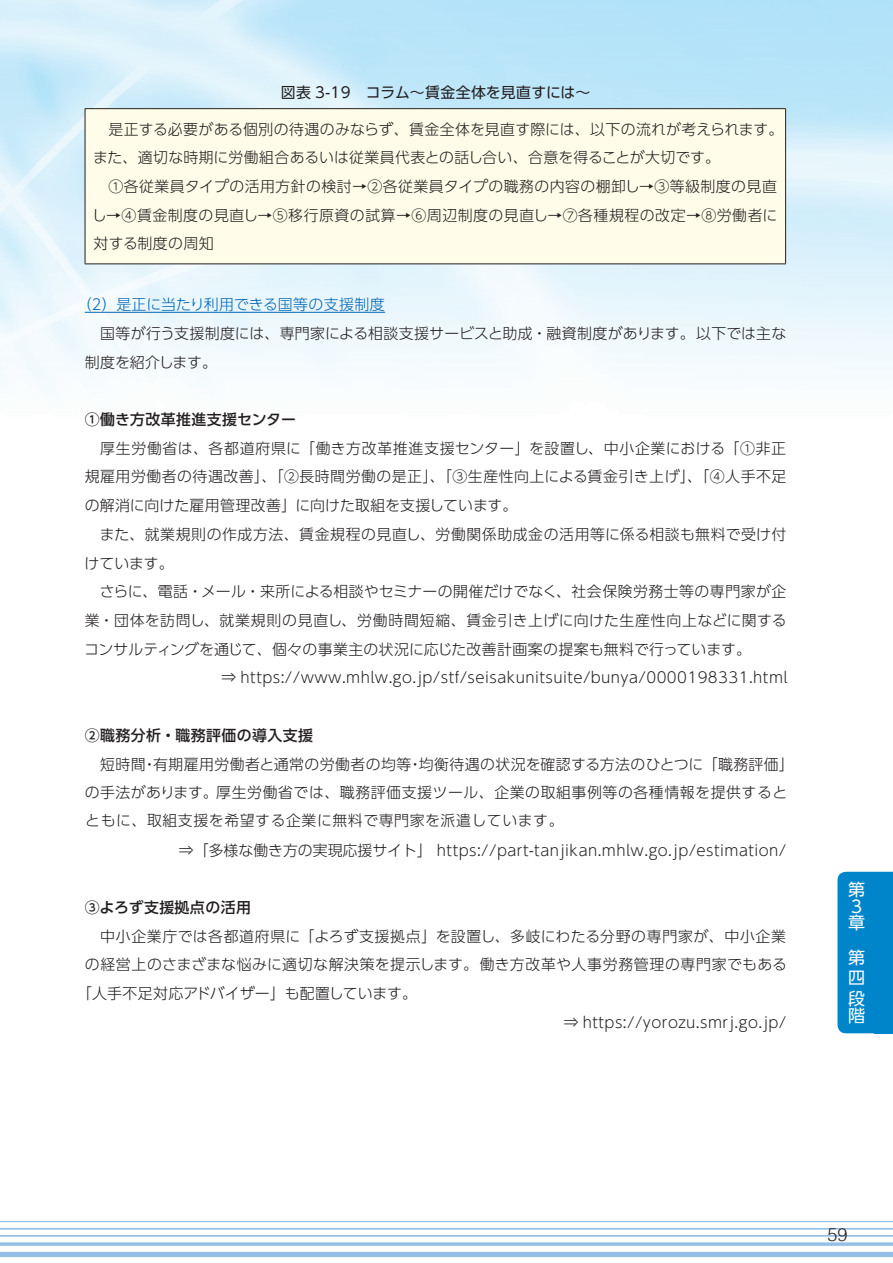
<style>
.page{position:relative;width:893px;height:1263px;background:#fff}
.page>*{position:absolute;margin:0;border:0;box-sizing:border-box;transform-origin:0 0}
.t1{font:300 18px "Helvetica";color:#231f20}
.t2{font:16.95px "UD Shin Go Pr 6 N";color:#fff}
.t3{font:300 14.85px/28.7px "UD Shin Go Pr 6 N";letter-spacing:.03em;color:#231f20}
.t4{font:300 14.85px "UD Shin Go Pr 6 N";letter-spacing:.05em;color:#231f20}
.t5{font:300 14.85px "UD Shin Go Pr 6 N";letter-spacing:.01em;color:#231f20}
.t6{font:500 14.85px "UD Shin Go Pr 6 N";letter-spacing:.03em;color:#231f20}
.t7{font:300 14.85px "UD Shin Go Pr 6 N";letter-spacing:.005em;color:#231f20}
.t8{font:14.85px "UD Shin Go Pr 6 N";letter-spacing:.02em;color:#231f20}
.t9{font:300 14.85px "UD Shin Go Pr 6 N";letter-spacing:.01em;color:#0166b3}
</style>
<div class="page">
<img style="left:0;top:0;width:893px;height:1258px">
<hr style="left:0;top:1228px;width:893px;height:1px;background:#93bee5">
<hr style="left:0;top:1235px;width:893px;height:1px;background:#93bee5">
<hr style="left:0;top:1242px;width:893px;height:3px;background:#93bee5">
<hr style="left:0;top:1221px;width:893px;height:1px;background:#93bee5">
<div style="left:0;top:1252px;width:893px;height:5px;background:#93bee5"></div>
<div style="left:837px;top:872px;width:37px;height:161px;background:#0084ca"></div>
<div style="left:874px;top:872px;width:19px;height:161px;background:#0084ca"></div>
<hr style="left:85px;top:312px;width:300px;height:1px;background:#0166b3">
<div style="left:85px;top:109px;width:701px;height:155px;background:#fffde9"></div>
<hr style="left:85px;top:108px;width:701px;height:1px;background:#231f20">
<hr style="left:85px;top:109px;width:1px;height:155px;background:#231f20">
<hr style="left:785px;top:109px;width:1px;height:155px;background:#231f20">
<hr style="left:85px;top:264px;width:701px;height:1px;background:#231f20">
<p class="t8" style="left:281px;top:80px;width:311px">図表 3-19 コラム～賃金全体を見直すには～</p>
<p class="t3" style="left:93px;top:114px;width:692px;text-indent:15px">是正する必要がある個別の待遇のみならず、賃金全体を見直す際には、以下の流れが考えられます。また、適切な時期に労働組合あるいは従業員代表との話し合い、合意を得ることが大切です。</p>
<p class="t3" style="left:92px;top:171px;width:687px;text-align:justify;text-indent:17px">①各従業員タイプの活用方針の検討→②各従業員タイプの職務の内容の棚卸し→③等級制度の見直し→④賃金制度の見直し→⑤移行原資の試算→⑥周辺制度の見直し→⑦各種規程の改定→⑧労働者に対する制度の周知</p>
<p class="t9" style="left:77px;top:292px;width:309px">（２）是正に当たり利用できる国等の支援制度</p>
<p class="t3" style="left:85px;top:318px;width:703px;text-indent:15px">国等が行う支援制度には、専門家による相談支援サービスと助成・融資制度があります。以下では主な制度を紹介します。</p>
<p class="t6" style="left:85px;top:407px;width:213px">①働き方改革推進支援センター</p>
<p class="t3" style="left:85px;top:433px;width:703px;text-align:justify;text-indent:15px">厚生労働省は、各都道府県に「働き方改革推進支援センター」を設置し、中小企業における「①非正規雇用労働者の待遇改善」、「②長時間労働の是正」、「③生産性向上による賃金引き上げ」、「④人手不足の解消に向けた雇用管理改善」に向けた取組を支援しています。</p>
<p class="t3" style="left:85px;top:519px;width:703px;text-indent:15px">また、就業規則の作成方法、賃金規程の見直し、労働関係助成金の活用等に係る相談も無料で受け付けています。</p>
<p class="t3" style="left:100px;top:577px;width:688px">さらに、電話・メール・来所による相談やセミナーの開催だけでなく、社会保険労務士等の専門家が企</p>
<p class="t4" style="left:85px;top:608px;width:703px">業・団体を訪問し、就業規則の見直し、労働時間短縮、賃金引き上げに向けた生産性向上などに関する</p>
<p class="t5" style="left:84px;top:637px;width:668px">コンサルティングを通じて、個々の事業主の状況に応じた改善計画案の提案も無料で行っています。</p>
<p class="t3" style="left:222px;top:663px;width:567px">⇒ https://www.mhlw.go.jp/stf/seisakunitsuite/bunya/0000198331.html</p>
<p class="t6" style="left:85px;top:723px;width:230px">②職務分析・職務評価の導入支援</p>
<p class="t3" style="left:85px;top:749px;width:711px;text-indent:15px">短時間・有期雇用労働者と通常の労働者の均等・均衡待遇の状況を確認する方法のひとつに「職務評価」の手法があります。</p>
<p class="t3" style="left:85px;top:778px;width:704px;line-height:27.6px">　　　　　　　 　厚生労働省では、職務評価支援ツール、企業の取組事例等の各種情報を提供するとともに、取組支援を希望する企業に無料で専門家を派遣しています。</p>
<p class="t3" style="left:179px;top:835px;width:609px">⇒「多様な働き方の実現応援サイト」 https://part-tanjikan.mhlw.go.jp/estimation/</p>
<p class="t6" style="left:85px;top:895px;width:168px">③よろず支援拠点の活用</p>
<p class="t3" style="left:100px;top:921px;width:687px">中小企業庁では各都道府県に「よろず支援拠点」を設置し、多岐にわたる分野の専門家が、中小企業</p>
<p class="t3" style="left:85px;top:950px;width:704px">の経営上のさまざまな悩みに適切な解決策を提示します。働き方改革や人事労務管理の専門家でもある</p>
<p class="t7" style="left:77px;top:981px;width:342px">「人手不足対応アドバイザー」も配置しています。</p>
<p class="t3" style="left:564px;top:1007px;width:224px">⇒ https://yorozu.smrj.go.jp/</p>
<p class="t2" style="left:848px;top:876px;width:19px">第</p>
<p class="t2" style="left:848px;top:893px;width:19px">３</p>
<p class="t2" style="left:848px;top:909px;width:19px">章</p>
<p class="t2" style="left:848px;top:943px;width:19px">第</p>
<p class="t2" style="left:848px;top:964px;width:19px">四</p>
<p class="t2" style="left:848px;top:984px;width:19px">段</p>
<p class="t2" style="left:848px;top:1001px;width:19px">階</p>
<p class="t1" style="left:827px;top:1219px;width:22px">59</p>
</div>
